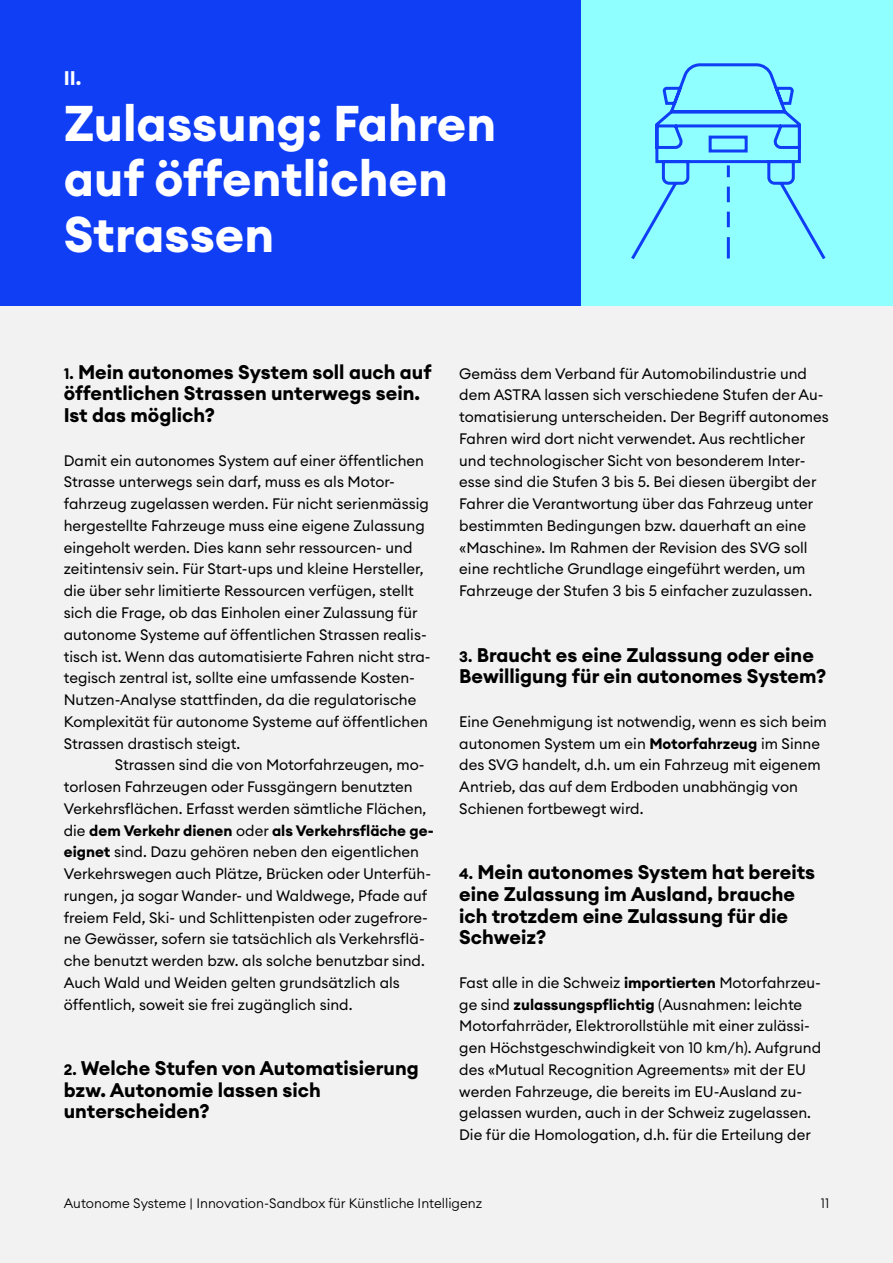
<style>
.page{position:relative;width:893px;height:1263px;background:#fff}
.page>*{position:absolute;margin:0;border:0;box-sizing:border-box;transform-origin:0 0}
.t1{font:700 49.5px/55.5px "Euclid Circular A";color:#fff}
.t2{font:700 19.5px/21.8px "Euclid Circular A";color:#000}
.t3{font:700 19.5px "Euclid Circular A";color:#fff}
.t4{font:15px/21.8px "Euclid Circular A";color:#000}
.t5{font:300 13.5px "Euclid Circular A";color:#000}
.s1{font-size:15px}
.s2{font-weight:700}
</style>
<div class="page">
<div style="left:580px;top:0;width:313px;height:314px;background:#90ffff"></div>
<div style="left:0;top:0;width:580px;height:313px;background:#0f3ef5"></div>
<div style="left:0;top:307px;width:893px;height:956px;background:#f2f2f2"></div>
<svg style="left:631px;top:63px;width:195px;height:197px"></svg>
<div style="left:709px;top:136px;width:39px;height:16px;border:3px solid #0f3ef5"></div>
<h2 class="t3" style="left:64px;top:66px;width:19px">II.</h2>
<h1 class="t1" style="left:64px;top:96px;width:434px">Zulassung: Fahren auf öffentlichen<br>Strassen</h1>
<h2 class="t2" style="left:64px;top:361px;width:369px"><span class="s1">1.</span> Mein autonomes System soll auch auf öffentlichen Strassen unterwegs sein.<br>Ist das möglich?</h2>
<p class="t4" style="left:64px;top:449px;width:368px">Damit ein autonomes System auf einer öffentlichen Strasse unterwegs sein darf, muss es als Motor&shy;fahrzeug zugelassen werden. Für nicht serienmässig hergestellte Fahrzeuge muss eine eigene Zulassung eingeholt werden. Dies kann sehr ressourcen- und zeitintensiv sein. Für Start-ups und kleine Hersteller, die über sehr limitierte Ressourcen verfügen, stellt sich die Frage, ob das Einholen einer Zulassung für autonome Systeme auf öffentlichen Strassen realis&shy;tisch ist. Wenn das automatisierte Fahren nicht stra&shy;tegisch zentral ist, sollte eine umfassende Kosten-Nutzen-Analyse stattfinden, da die regulatorische Komplexität für autonome Systeme auf öffentlichen Strassen drastisch steigt.</p>
<p class="t4" style="left:64px;top:754px;width:371px;text-indent:51px">Strassen sind die von Motorfahrzeugen, mo&shy;torlosen Fahrzeugen oder Fussgängern benutzten Verkehrsflächen. Erfasst werden sämtliche Flächen, die <span class="s2">dem Verkehr dienen</span> oder <span class="s2">als Verkehrsfläche ge&shy;eignet</span> sind. Dazu gehören neben den eigentlichen Verkehrswegen auch Plätze, Brücken oder Unterfüh&shy;rungen, ja sogar Wander- und Waldwege, Pfade auf freiem Feld, Ski- und Schlittenpisten oder zugefrore&shy;ne Gewässer, sofern sie tatsächlich als Verkehrsflä&shy;che benutzt werden bzw. als solche benutzbar sind.<br>Auch Wald und Weiden gelten grundsätzlich als öffentlich, soweit sie frei zugänglich sind.</p>
<h2 class="t2" style="left:64px;top:1057px;width:356px"><span class="s1">2.</span> Welche Stufen von Automatisierung bzw. Autonomie lassen sich unterscheiden?</h2>
<p class="t4" style="left:459px;top:362px;width:371px">Gemäss dem Verband für Automobilindustrie und dem ASTRA lassen sich verschiedene Stufen der Au&shy;tomatisierung unterscheiden. Der Begriff autonomes Fahren wird dort nicht verwendet. Aus rechtlicher und technologischer Sicht von besonderem Inter&shy;esse sind die Stufen 3 bis 5. Bei diesen übergibt der Fahrer die Verantwortung über das Fahrzeug unter bestimmten Bedingungen bzw. dauerhaft an eine «Maschine». Im Rahmen der Revision des SVG soll eine rechtliche Grundlage eingeführt werden, um Fahrzeuge der Stufen 3 bis 5 einfacher zuzulassen.</p>
<h2 class="t2" style="left:459px;top:644px;width:369px"><span class="s1">3.</span> Braucht es eine Zulassung oder eine<br>Bewilligung für ein autonomes System?</h2>
<p class="t4" style="left:459px;top:710px;width:369px">Eine Genehmigung ist notwendig, wenn es sich beim autonomen System um ein <span class="s2">Motorfahrzeug</span> im Sinne des SVG handelt, d.h. um ein Fahrzeug mit eigenem Antrieb, das auf dem Erdboden unabhängig von Schienen fortbewegt wird.</p>
<h2 class="t2" style="left:459px;top:861px;width:357px"><span class="s1">4.</span> Mein autonomes System hat bereits eine Zulassung im Ausland, brauche ich trotzdem eine Zulassung für die<br>Schweiz?</h2>
<p class="t4" style="left:459px;top:971px;width:363px">Fast alle in die Schweiz <span class="s2">importierten</span> Motorfahrzeu&shy;ge sind <span class="s2">zulassungspflichtig</span> (Ausnahmen: leichte Motorfahrräder, Elektrorollstühle mit einer zulässi&shy;gen Höchstgeschwindigkeit von 10 km/h). Aufgrund des «Mutual Recognition Agreements» mit der EU werden Fahrzeuge, die bereits im EU-Ausland zu&shy;gelassen wurden, auch in der Schweiz zugelassen.<br>Die für die Homologation, d.h. für die Erteilung der</p>
<p class="t5" style="left:64px;top:1194px;width:420px">Autonome Systeme | Innovation-Sandbox für Künstliche Intelligenz</p>
<p class="t5" style="left:821px;top:1194px;width:10px">11</p>
</div>
